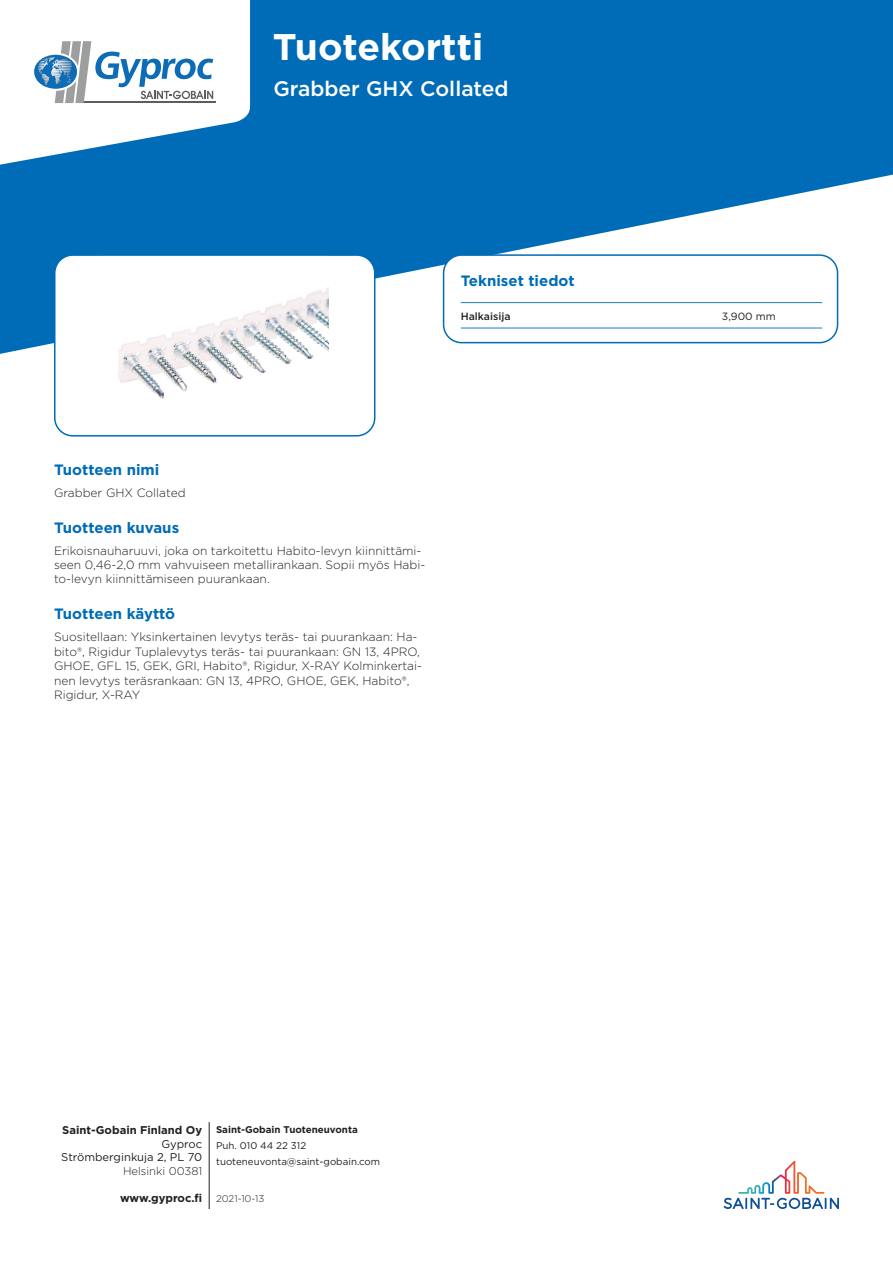
<style>
.page{position:relative;width:893px;height:1263px;background:#fff}
.page>*{position:absolute;margin:0;border:0;box-sizing:border-box;transform-origin:0 0}
.t1{font:700 37.05px "Gotham";color:#fff}
.Header_Name{font:500 21px "Gotham";color:#fff}
.Longname{font:700 15px "Gotham";color:#006cb7}
.header_1{font:700 15px "Gotham";color:#006cb7}
.Shortname{font:300 12px/14.4px "Gotham";color:#231f20}
.t2{font:700 11.25px "Gotham";color:#231f20}
.t3{font:11.25px/13.5px "Gotham";color:#231f20;text-align:right}
.t4{font:300 11.25px "Gotham";color:#231f20}
.column_1{font:500 10.5px "Gotham";color:#231f20}
.column_2{font:10.5px "Gotham";color:#231f20}
.t5{font:9.75px/16.2px "Gotham";color:#231f20}
.t6{font:700 9.75px "Gotham";color:#231f20}
.t7{font:300 9.75px "Gotham";color:#231f20}
</style>
<div class="page">
<svg style="left:0;top:0;width:893px;height:354px;background:#2682c1"></svg>
<hr style="left:209px;top:1122px;width:1px;height:87px;background:#231f20">
<svg style="left:724px;top:1161px;width:115px;height:48px"></svg>
<svg style="left:0;top:0;width:250px;height:170px"></svg>
<div style="left:55px;top:255px;width:320px;height:181px;background:#fff;border-radius:18px"></div>
<img style="left:118px;top:288px;width:210px;height:111px">
<div style="left:54px;top:254px;width:321px;height:183px;border:2px solid #006cb7;border-radius:18px"></div>
<div style="left:444px;top:255px;width:393px;height:88px;background:#fff;border-radius:18px"></div>
<hr style="left:461px;top:302px;width:255px;height:1px;background:#197cc1">
<hr style="left:716px;top:302px;width:106px;height:1px;background:#197cc1">
<hr style="left:461px;top:328px;width:255px;height:1px;background:#197cc1">
<hr style="left:716px;top:328px;width:106px;height:1px;background:#197cc1">
<div style="left:443px;top:254px;width:395px;height:89px;border:2px solid #006cb7;border-radius:18px"></div>
<h1 class="t1" style="left:273px;top:22px;width:212px">Tuotekortti</h1>
<p class="Header_Name" style="left:273px;top:75px;width:237px">Grabber GHX Collated</p>
<p class="header_1" style="left:461px;top:270px;width:115px">Tekniset tiedot</p>
<p class="column_1" style="left:461px;top:309px;width:51px">Halkaisija</p>
<p class="column_2" style="left:722px;top:309px;width:55px">3,900 mm</p>
<p class="Longname" style="left:54px;top:460px;width:107px">Tuotteen nimi</p>
<p class="Shortname" style="left:54px;top:485px;width:133px">Grabber GHX Collated</p>
<p class="Longname" style="left:54px;top:517px;width:127px">Tuotteen kuvaus</p>
<p class="Shortname" style="left:54px;top:543px;width:373px">Erikoisnauharuuvi, joka on tarkoitettu Habito-levyn kiinnittämi&shy;seen 0,46-2,0 mm vahvuiseen metallirankaan. Sopii myös Habi&shy;to-levyn kiinnittämiseen puurankaan.</p>
<p class="Longname" style="left:54px;top:604px;width:123px">Tuotteen käyttö</p>
<p class="Shortname" style="left:54px;top:630px;width:370px">Suositellaan: Yksinkertainen levytys teräs- tai puurankaan: Ha&shy;bito®, Rigidur Tuplalevytys teräs- tai puurankaan: GN 13, 4PRO, GHOE, GFL 15, GEK, GRI, Habito®, Rigidur, X-RAY Kolminkertai&shy;nen levytys teräsrankaan: GN 13, 4PRO, GHOE, GEK, Habito®, Rigidur, X-RAY</p>
<p class="t2" style="left:62px;top:1123px;width:141px">Saint-Gobain Finland Oy</p>
<p class="t3" style="left:61px;top:1137px;width:143px">Gyproc<br>Strömberginkuja 2, PL 70</p>
<p class="t4" style="left:123px;top:1163px;width:81px">Helsinki 00381</p>
<p class="t2" style="left:120px;top:1190px;width:84px">www.gyproc.fi</p>
<p class="t6" style="left:216px;top:1123px;width:143px">Saint-Gobain Tuoteneuvonta</p>
<p class="t5" style="left:216px;top:1137px;width:166px">Puh. 010 44 22 312 tuoteneuvonta@saint-gobain.com</p>
<p class="t7" style="left:216px;top:1192px;width:50px">2021-10-13</p>
</div>
